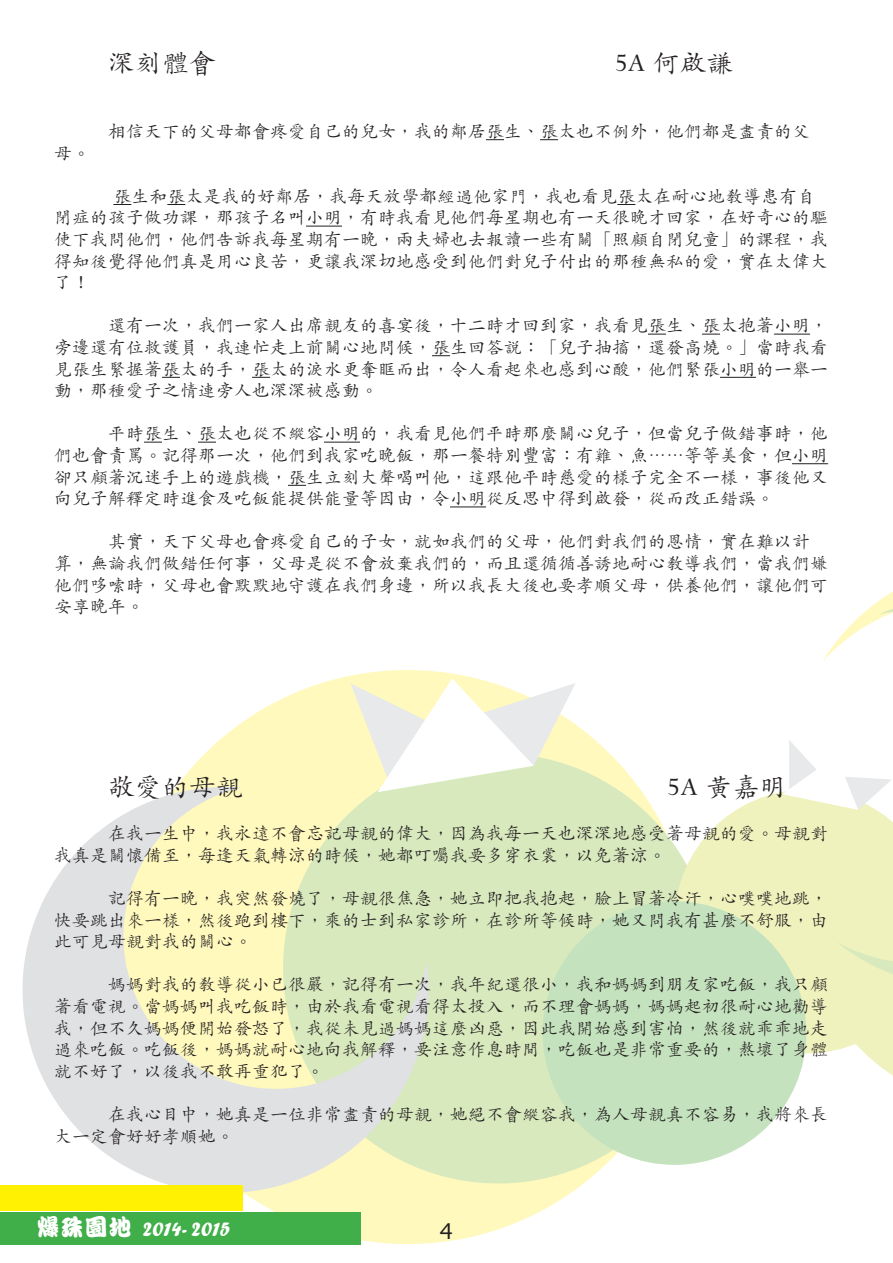
<style>
.page{position:relative;width:893px;height:1263px;background:#fff}
.page>*{position:absolute;margin:0;border:0;box-sizing:border-box;transform-origin:0 0}
.t1{font:500 27px "M Kai";color:#231f20}
.t2{font:800 21px "C Kan";color:#fff}
.t3{font:21px "Sathu";color:#231f20}
.t4{font:500 18px/21.6px "M Kai";color:#231f20}
.s1{font-size:24px}
</style>
<div class="page">
<div style="left:120px;top:670px;width:574px;height:574px;background:#fff9bd;border-radius:50%"></div>
<div style="left:283px;top:753px;width:430px;height:430px;background:#d7e9bd;border-radius:50%"></div>
<svg style="left:674px;top:792px;width:108px;height:164px;fill:#eff2bd"></svg>
<div style="left:543px;top:901px;width:263px;height:264px;background:#c4e2bd;border-radius:50%"></div>
<svg style="left:351px;top:678px;width:225px;height:105px"></svg>
<svg style="left:22px;top:781px;width:410px;height:440px"></svg>
<svg style="left:782px;top:591px;width:111px;height:518px"></svg>
<div style="left:0;top:1212px;width:360px;height:32px;background:#40ae49"></div>
<div style="left:0;top:1185px;width:242px;height:26px;background:#fff101"></div>
<svg style="left:486px;top:139px;width:18px;height:1px"></svg>
<svg style="left:540px;top:139px;width:18px;height:1px"></svg>
<svg style="left:113px;top:204px;width:18px;height:1px"></svg>
<svg style="left:167px;top:204px;width:18px;height:1px"></svg>
<svg style="left:617px;top:204px;width:18px;height:1px"></svg>
<hr style="left:306px;top:226px;width:36px;height:1px;background:#231f20">
<svg style="left:648px;top:334px;width:18px;height:1px"></svg>
<svg style="left:702px;top:334px;width:18px;height:1px"></svg>
<hr style="left:774px;top:334px;width:36px;height:1px;background:#231f20">
<svg style="left:432px;top:355px;width:18px;height:1px"></svg>
<svg style="left:162px;top:377px;width:18px;height:1px"></svg>
<svg style="left:252px;top:377px;width:18px;height:1px"></svg>
<hr style="left:720px;top:377px;width:36px;height:1px;background:#231f20">
<svg style="left:144px;top:442px;width:18px;height:1px"></svg>
<svg style="left:198px;top:442px;width:18px;height:1px"></svg>
<hr style="left:324px;top:442px;width:36px;height:1px;background:#231f20">
<hr style="left:792px;top:463px;width:36px;height:1px;background:#231f20">
<svg style="left:288px;top:485px;width:18px;height:1px"></svg>
<hr style="left:450px;top:506px;width:36px;height:1px;background:#231f20">
<p class="t1" style="left:108px;top:49px;width:109px">深刻體會</p>
<p class="t1" style="left:614px;top:49px;width:122px">5A 何啟謙</p>
<p class="t4" style="left:108px;top:121px;width:703px">相信天下的父母都會疼愛自己的兒女，我的鄰居張生、張太也不例外，他們都是盡責的父</p>
<p class="t4" style="left:54px;top:142px;width:37px">母。</p>
<p class="t4" style="left:54px;top:185px;width:776px;text-indent:59px">張生和張太是我的好鄰居，我每天放學都經過他家門，我也看見張太在耐心地教導患有自閉症的孩子做功課，那孩子名叫小明，有時我看見他們每星期也有一天很晚才回家，在好奇心的驅使下我問他們，他們告訴我每星期有一晚，兩夫婦也去報讀一些有關「照顧自閉兒童」的課程，我得知後覺得他們真是用心良苦，更讓我深切地感受到他們對兒子付出的那種無私的愛，實在太偉大了！</p>
<p class="t4" style="left:54px;top:315px;width:775px;text-align:justify;text-indent:54px">還有一次，我們一家人出席親友的喜宴後，十二時才回到家，我看見張生、張太抱著小明，旁邊還有位救護員，我連忙走上前關心地問候，張生回答說：「兒子抽搐，還發高燒。」當時我看見張生緊握著張太的手，張太的淚水更奪眶而出，令人看起來也感到心酸，他們緊張小明的一舉一動，那種愛子之情連旁人也深深被感動。</p>
<p class="t4" style="left:54px;top:423px;width:775px;text-align:justify;text-indent:54px">平時張生、張太也從不縱容小明的，我看見他們平時那麼關心兒子，但當兒子做錯事時，他們也會責罵。記得那一次，他們到我家吃晚飯，那一餐特別豐富：有雞、魚⋯⋯等等美食，但小明卻只顧著沉迷手上的遊戲機，張生立刻大聲喝叫他，這跟他平時慈愛的樣子完全不一樣，事後他又向兒子解釋定時進食及吃飯能提供能量等因由，令小明從反思中得到啟發，從而改正錯誤。</p>
<p class="t4" style="left:54px;top:531px;width:775px;text-indent:54px">其實，天下父母也會疼愛自己的子女，就如我們的父母，他們對我們的恩情，實在難以計算，無論我們做錯任何事，父母是從不會放棄我們的，而且還循循善誘地耐心教導我們，當我們嫌他們哆嗦時，父母也會默默地守護在我們身邊，所以我長大後也要孝順父母，供養他們，讓他們可安享晚年。</p>
<p class="t1" style="left:108px;top:773px;width:136px">敬愛的母親</p>
<p class="t1" style="left:666px;top:773px;width:122px">5A 黃嘉明</p>
<p class="t4" style="left:54px;top:823px;width:775px;text-indent:54px">在我一生中，我永遠不會忘記母親的偉大，因為我每一天也深深地感受著母親的愛。母親對我真是關懷備至，每逢天氣轉涼的時候，她都叮囑我要多穿衣裳，以免著涼。</p>
<p class="t4" style="left:54px;top:887px;width:775px;text-align:justify;text-indent:54px">記得有一晚，我突然發燒了，母親很焦急，她立即把我抱起，臉上冒著冷汗，心噗噗地跳，快要跳出來一樣，然後跑到樓下，乘的士到私家診所，在診所等候時，她又問我有甚麼不舒服，由此可見母親對我的關心。</p>
<p class="t4" style="left:54px;top:974px;width:775px;text-align:justify;text-indent:54px">媽媽對我的教導從小已很嚴，記得有一次，我年紀還很小，我和媽媽到朋友家吃飯，我只顧著看電視。當媽媽叫我吃飯時，由於我看電視看得太投入，而不理會媽媽，媽媽起初很耐心地勸導我，但不久媽媽便開始發怒了，我從未見過媽媽這麼凶惡，因此我開始感到害怕，然後就乖乖地走過來吃飯。吃飯後，媽媽就耐心地向我解釋，要注意作息時間，吃飯也是非常重要的，熬壞了身體就不好了，以後我不敢再重犯了。</p>
<p class="t4" style="left:54px;top:1103px;width:775px;text-indent:54px">在我心目中，她真是一位非常盡責的母親，她絕不會縱容我，為人母親真不容易，我將來長大一定會好好孝順她。</p>
<p class="t2" style="left:36px;top:1217px;width:196px"><span class="s1">爆珠園地</span> 2014- 2015</p>
<p class="t3" style="left:439px;top:1213px;width:15px">4</p>
</div>
